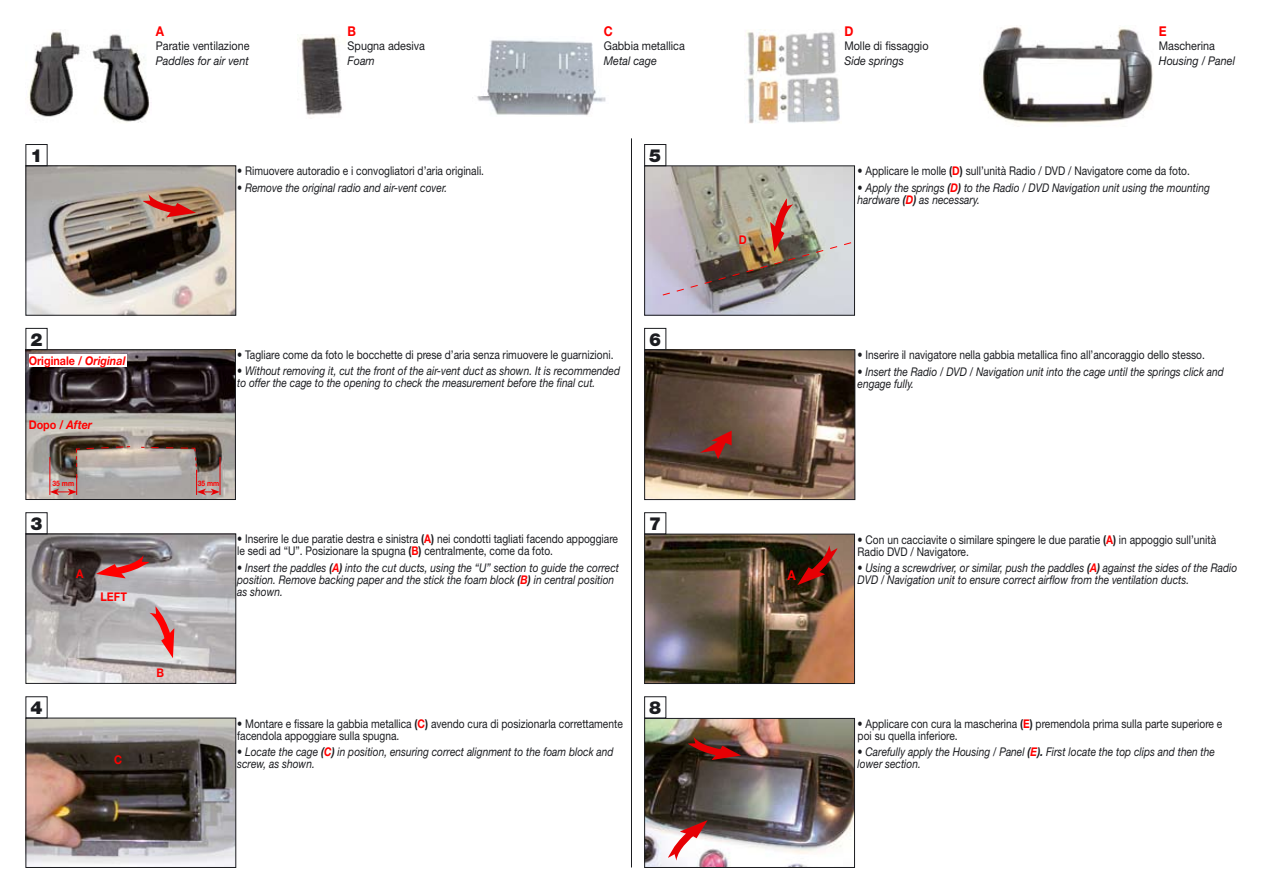
<style>
.page{position:relative;width:1263px;height:893px;background:#fff}
.page>*{position:absolute;margin:0;border:0;box-sizing:border-box;transform-origin:0 0}
.t1{font:900 18px "Helvetica Neue";color:#1b1c20}
.t2{font:700 13.5px "Helvetica Neue";color:#f00;scale:.9 1}
.t3{font:italic 12px/12px "Helvetica Neue";color:#1b1c20;scale:.85 1}
.t4{font:12px/12px "Helvetica Neue";color:#1b1c20;scale:.85 1}
.t5{font:12px "Helvetica Neue";color:#1b1c20;scale:.9 1}
.t6{font:italic 12px "Helvetica Neue";color:#1b1c20;scale:.9 1}
.t7{font:700 12px "Helvetica Neue";color:#f00;scale:.9 1}
.t8{font:700 7.5px "Helvetica Neue";color:#f00;scale:.9 1}
.s1{font-style:italic}
.s2{font-weight:700}
.s3{font-weight:700;color:#f00}
</style>
<div class="page">
<img style="left:28px;top:167px;width:206px;height:147px">
<div style="left:26px;top:165px;width:210px;height:151px;border:1px solid #1b1c20"></div>
<svg style="left:143px;top:194px;width:53px;height:23px"></svg>
<img style="left:646px;top:720px;width:207px;height:146px">
<div style="left:644px;top:718px;width:211px;height:150px;border:1px solid #1b1c20"></div>
<svg style="left:688px;top:737px;width:53px;height:23px"></svg>
<svg style="left:668px;top:820px;width:39px;height:41px"></svg>
<img style="left:646px;top:351px;width:207px;height:147px">
<div style="left:644px;top:349px;width:211px;height:151px;border:1px solid #1b1c20"></div>
<svg style="left:700px;top:431px;width:32px;height:28px"></svg>
<img style="left:28px;top:351px;width:206px;height:147px">
<div style="left:26px;top:349px;width:210px;height:151px;border:1px solid #1b1c20"></div>
<hr style="left:220px;top:457px;width:1px;height:38px;background:#e60004">
<svg style="left:50px;top:445px;width:81px;height:50px;background:#9e918a"></svg>
<svg style="left:140px;top:446px;width:80px;height:49px;background:#9c8e8a"></svg>
<div style="left:29px;top:354px;width:97px;height:13px;background:#fff"></div>
<img style="left:28px;top:720px;width:206px;height:146px">
<div style="left:26px;top:718px;width:210px;height:150px;border:1px solid #1b1c20"></div>
<img style="left:28px;top:536px;width:206px;height:146px">
<div style="left:26px;top:534px;width:210px;height:150px;border:1px solid #1b1c20"></div>
<svg style="left:96px;top:555px;width:53px;height:23px"></svg>
<svg style="left:149px;top:606px;width:25px;height:52px"></svg>
<img style="left:646px;top:167px;width:207px;height:147px">
<div style="left:644px;top:165px;width:211px;height:151px;border:1px solid #1b1c20"></div>
<img style="left:646px;top:536px;width:207px;height:146px">
<div style="left:644px;top:534px;width:211px;height:150px;border:1px solid #1b1c20"></div>
<svg style="left:797px;top:545px;width:40px;height:40px;background:#622519"></svg>
<img style="left:29px;top:31px;width:121px;height:92px">
<img style="left:298px;top:36px;width:44px;height:79px">
<img style="left:477px;top:40px;width:129px;height:75px">
<img style="left:744px;top:31px;width:96px;height:92px">
<img style="left:980px;top:27px;width:173px;height:96px">
<div style="left:26px;top:144px;width:22px;height:22px;border:1px solid #1b1c20"></div>
<div style="left:644px;top:144px;width:22px;height:22px;border:1px solid #1b1c20"></div>
<div style="left:26px;top:328px;width:22px;height:22px;border:1px solid #1b1c20"></div>
<div style="left:644px;top:328px;width:22px;height:22px;border:1px solid #1b1c20"></div>
<div style="left:26px;top:512px;width:22px;height:22px;border:1px solid #1b1c20"></div>
<div style="left:644px;top:512px;width:22px;height:22px;border:1px solid #1b1c20"></div>
<div style="left:644px;top:696px;width:22px;height:22px;border:1px solid #1b1c20"></div>
<hr style="left:631px;top:138px;width:1px;height:729px;background:#1b1c20">
<img style="left:662px;top:198px;width:190px;height:98px">
<p class="t2" style="left:156px;top:23px;width:11px">A</p>
<p class="t5" style="left:156px;top:39px;width:105px">Paratie ventilazione</p>
<p class="t6" style="left:156px;top:53px;width:105px">Paddles for air vent</p>
<p class="t2" style="left:348px;top:23px;width:11px">B</p>
<p class="t5" style="left:348px;top:39px;width:88px">Spugna adesiva</p>
<p class="t6" style="left:348px;top:53px;width:32px">Foam</p>
<p class="t2" style="left:604px;top:23px;width:12px">C</p>
<p class="t5" style="left:604px;top:39px;width:92px">Gabbia metallica</p>
<p class="t6" style="left:604px;top:53px;width:60px">Metal cage</p>
<h1 class="t1" style="left:31px;top:145px;width:14px">1</h1>
<h1 class="t1" style="left:649px;top:145px;width:14px">5</h1>
<p class="t4" style="left:237px;top:165px;width:292px">• Rimuovere autoradio e i convogliatori d’aria originali.</p>
<p class="t3" style="left:237px;top:181px;width:249px">• Remove the original radio and air-vent cover.</p>
<h1 class="t1" style="left:31px;top:329px;width:14px">2</h1>
<h1 class="t1" style="left:649px;top:329px;width:14px">6</h1>
<p class="t7" style="left:29px;top:353px;width:109px">Originale / <span class="s1">Original</span></p>
<p class="t7" style="left:29px;top:417px;width:72px">Dopo / <span class="s1">After</span></p>
<p class="t4" style="left:237px;top:349px;width:444px"><span class="s2">•</span> Tagliare come da foto le bocchette di prese d’aria senza rimuovere le guarnizioni.</p>
<p class="t3" style="left:237px;top:365px;width:452px"><span class="s2">•</span> Without removing it, cut the front of the air-vent duct as shown. It is recommended to offer the cage to the opening to check the measurement before the final cut.</p>
<p class="t8" style="left:53px;top:478px;width:26px">35 mm</p>
<p class="t8" style="left:198px;top:478px;width:26px">35 mm</p>
<h1 class="t1" style="left:31px;top:513px;width:14px">3</h1>
<h1 class="t1" style="left:649px;top:513px;width:14px">7</h1>
<p class="t7" style="left:76px;top:566px;width:10px">A</p>
<p class="t7" style="left:101px;top:589px;width:31px">LEFT</p>
<p class="t7" style="left:156px;top:665px;width:10px">B</p>
<p class="t4" style="left:237px;top:533px;width:450px"><span class="s2">•</span> Inserire le due paratie destra e sinistra <span class="s2">(</span><span class="s3">A</span><span class="s2">)</span> nei condotti tagliati facendo appoggiare le sedi ad “U”. Posizionare la spugna <span class="s2">(</span><span class="s3">B</span><span class="s2">)</span> centralmente, come da foto.</p>
<p class="t3" style="left:237px;top:561px;width:451px"><span class="s2">•</span> Insert the paddles <span class="s2">(</span><span class="s3">A</span><span class="s2">)</span> into the cut ducts, using the “U” section to guide the correct position. Remove backing paper and the stick the foam block <span class="s2">(</span><span class="s3">B</span><span class="s2">)</span> in central position as shown.</p>
<h1 class="t1" style="left:31px;top:697px;width:14px">4</h1>
<h1 class="t1" style="left:649px;top:697px;width:14px">8</h1>
<p class="t7" style="left:114px;top:752px;width:10px">C</p>
<p class="t4" style="left:237px;top:717px;width:455px"><span class="s2">•</span> Montare e fissare la gabbia metallica <span class="s2">(</span><span class="s3">C</span><span class="s2">)</span> avendo cura di posizionarla correttamente facendola appoggiare sulla spugna.</p>
<p class="t3" style="left:237px;top:745px;width:444px"><span class="s2">•</span> Locate the cage <span class="s2">(</span><span class="s3">C</span><span class="s2">)</span> in position, ensuring correct alignment to the foam block and screw, as shown.</p>
<p class="t7" style="left:739px;top:232px;width:10px">D</p>
<p class="t2" style="left:844px;top:23px;width:12px">D</p>
<p class="t5" style="left:844px;top:39px;width:95px">Molle di fissaggio</p>
<p class="t6" style="left:844px;top:53px;width:68px">Side springs</p>
<p class="t2" style="left:1159px;top:23px;width:10px">E</p>
<p class="t5" style="left:1159px;top:39px;width:64px">Mascherina</p>
<p class="t6" style="left:1159px;top:53px;width:86px">Housing / Panel</p>
<p class="t4" style="left:858px;top:165px;width:392px"><span class="s2">•</span> Applicare le molle <span class="s2">(</span><span class="s3">D</span><span class="s2">)</span> sull’unità Radio / DVD / Navigatore come da foto.</p>
<p class="t3" style="left:858px;top:181px;width:416px"><span class="s2">•</span> Apply the springs <span class="s2">(</span><span class="s3">D</span><span class="s2">)</span> to the Radio / DVD Navigation unit using the mounting hardware <span class="s2">(</span><span class="s3">D</span><span class="s2">)</span> as necessary.</p>
<p class="t4" style="left:858px;top:349px;width:410px"><span class="s2">•</span> Inserire il navigatore nella gabbia metallica fino all’ancoraggio dello stesso.</p>
<p class="t3" style="left:858px;top:365px;width:432px"><span class="s2">•</span> Insert the Radio / DVD / Navigation unit into the cage until the springs click and engage fully.</p>
<p class="t2" style="left:787px;top:567px;width:11px">A</p>
<p class="t4" style="left:858px;top:533px;width:423px"><span class="s2">•</span> Con un cacciavite o similare spingere le due paratie <span class="s2">(</span><span class="s3">A</span><span class="s2">)</span> in appoggio sull’unità<br>Radio DVD / Navigatore.</p>
<p class="t3" style="left:858px;top:561px;width:448px"><span class="s2">•</span> Using a screwdriver, or similar, push the paddles <span class="s2">(</span><span class="s3">A</span><span class="s2">)</span> against the sides of the Radio<br>DVD / Navigation unit to ensure correct airflow from the ventilation ducts.</p>
<p class="t4" style="left:858px;top:717px;width:430px"><span class="s2">•</span> Applicare con cura la mascherina <span class="s2">(</span><span class="s3">E</span><span class="s2">)</span> premendola prima sulla parte superiore e poi su quella inferiore.</p>
<p class="t3" style="left:858px;top:746px;width:422px"><span class="s2">•</span> Carefully apply the Housing / Panel <span class="s2">(</span><span class="s3">E</span><span class="s2">).</span> First locate the top clips and then the lower section.</p>
</div>
